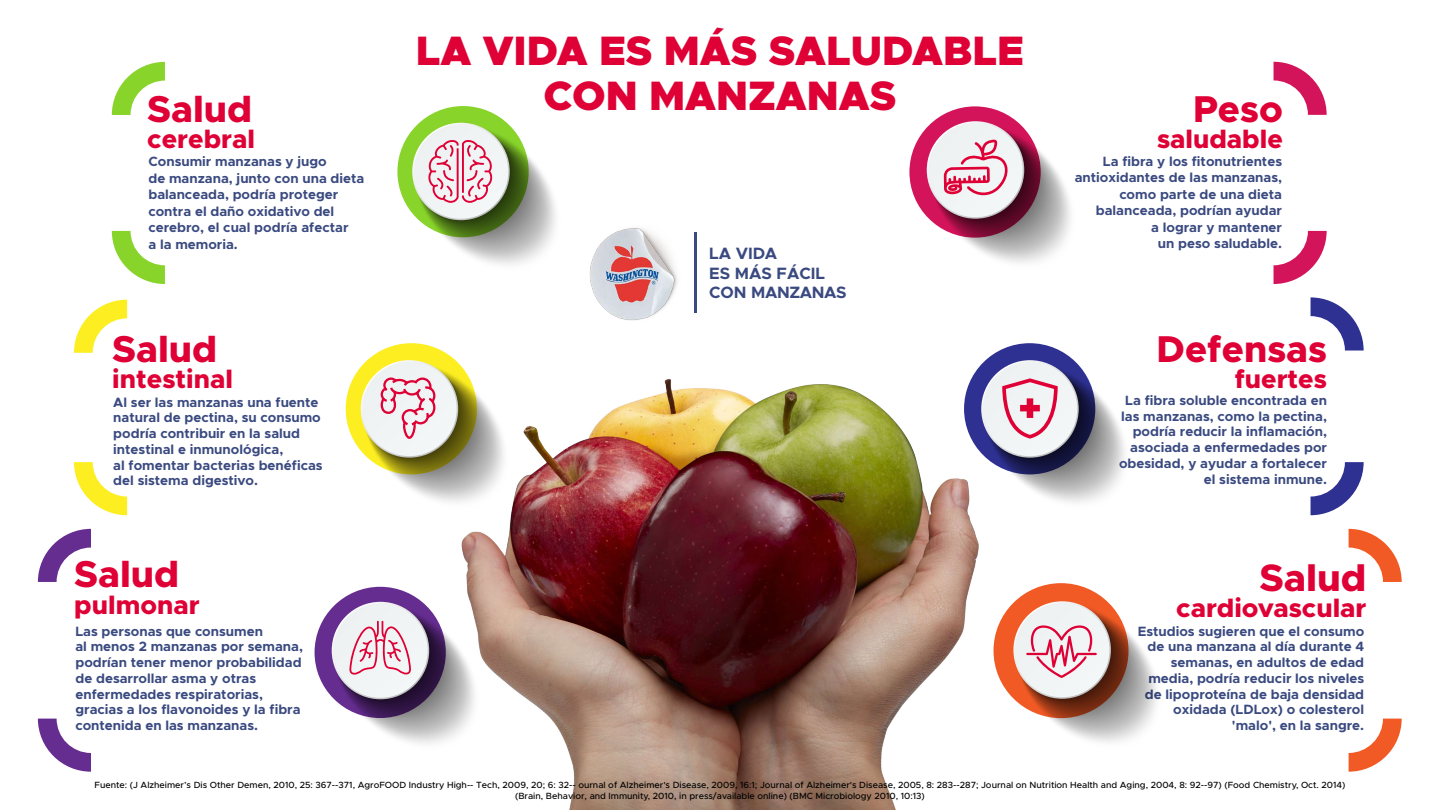
<style>
.page{position:relative;width:1440px;height:810px;background:#fff}
.page>*{position:absolute;margin:0;border:0;box-sizing:border-box;transform-origin:0 0}
.t1{font:900 41.25px/45px "Metropolis";color:#df0035;text-align:center}
.t2{font:800 38.25px "Metropolis";color:#df0035}
.t3{font:800 37.5px "Metropolis";color:#df0035}
.t4{font:800 26.25px "Metropolis";color:#df0035}
.t5{font:700 16.5px/19.7px "Metropolis";color:#3a4a80}
.t6{font:700 13.5px/15.8px "Metropolis";color:#3a4a80}
.t7{font:500 9px/10.8px "Metropolis";color:#000;text-align:center}
</style>
<div class="page">
<div style="left:994px;top:583px;width:135px;height:135px;background:#f15a24;border-radius:50%"></div>
<div style="left:315px;top:587px;width:131px;height:131px;background:#662d91;border-radius:50%"></div>
<div style="left:346px;top:343px;width:131px;height:131px;background:#fcee21;border-radius:50%"></div>
<div style="left:964px;top:343px;width:131px;height:131px;background:#2e3192;border-radius:50%"></div>
<div style="left:909px;top:106px;width:132px;height:132px;background:#d4145a;border-radius:50%"></div>
<div style="left:397px;top:106px;width:132px;height:131px;background:#88d42a;border-radius:50%"></div>
<img style="left:454px;top:359px;width:547px;height:451px">
<svg style="left:333px;top:603px;width:148px;height:149px"></svg>
<hr style="left:694px;top:233px;width:2px;height:80px;background:#3a4a80">
<img style="left:589px;top:228px;width:88px;height:93px">
<svg style="left:112px;top:231px;width:53px;height:53px"></svg>
<svg style="left:112px;top:62px;width:53px;height:53px"></svg>
<svg style="left:74px;top:462px;width:53px;height:53px"></svg>
<svg style="left:74px;top:300px;width:53px;height:53px"></svg>
<svg style="left:38px;top:719px;width:53px;height:53px"></svg>
<svg style="left:38px;top:529px;width:53px;height:53px"></svg>
<svg style="left:1274px;top:231px;width:53px;height:53px"></svg>
<svg style="left:1274px;top:62px;width:53px;height:53px"></svg>
<svg style="left:1311px;top:462px;width:53px;height:53px"></svg>
<svg style="left:1311px;top:297px;width:53px;height:54px"></svg>
<svg style="left:1349px;top:719px;width:53px;height:53px"></svg>
<svg style="left:1349px;top:529px;width:53px;height:53px"></svg>
<svg style="left:1014px;top:602px;width:143px;height:140px"></svg>
<svg style="left:362px;top:362px;width:149px;height:148px"></svg>
<svg style="left:983px;top:362px;width:142px;height:148px"></svg>
<svg style="left:414px;top:124px;width:142px;height:141px"></svg>
<svg style="left:929px;top:122px;width:142px;height:141px"></svg>
<h3 class="t3" style="left:147px;top:85px;width:106px">Salud</h3>
<h3 class="t4" style="left:147px;top:123px;width:109px">cerebral</h3>
<p class="t6" style="left:148px;top:153px;width:218px;line-height:16.5px">Consumir manzanas y jugo<br>de manzana, junto con una dieta balanceada, podría proteger contra el daño oxidativo del cerebro, el cual podría afectar<br>a la memoria.</p>
<h3 class="t3" style="left:112px;top:325px;width:106px">Salud</h3>
<h3 class="t4" style="left:112px;top:362px;width:122px">intestinal</h3>
<p class="t6" style="left:113px;top:394px;width:211px">Al ser las manzanas una fuente natural de pectina, su consumo podría contribuir en la salud intestinal e inmunológica,<br>al fomentar bacterias benéficas del sistema digestivo.</p>
<h3 class="t3" style="left:74px;top:550px;width:106px">Salud</h3>
<h3 class="t4" style="left:74px;top:588px;width:127px">pulmonar</h3>
<p class="t6" style="left:75px;top:623px;width:229px">Las personas que consumen<br>al menos 2 manzanas por semana, podrían tener menor probabilidad de desarrollar asma y otras enfermedades respiratorias, gracias a los flavonoides y la fibra contenida en las manzanas.</p>
<h1 class="t1" style="left:416px;top:28px;width:610px">LA VIDA ES MÁS SALUDABLE<br>CON MANZANAS</h1>
<p class="t5" style="left:709px;top:243px;width:139px">LA VIDA<br>ES MÁS FÁCIL<br>CON MANZANAS</p>
<h3 class="t3" style="left:1193px;top:85px;width:91px">Peso</h3>
<h3 class="t4" style="left:1157px;top:123px;width:127px">saludable</h3>
<p class="t6" style="left:1075px;top:153px;width:209px;line-height:16.5px;text-align:right">La fibra y los fitonutrientes antioxidantes de las manzanas, como parte de una dieta balanceada, podrían ayudar<br>a lograr y mantener<br>un peso saludable.</p>
<h3 class="t3" style="left:1157px;top:325px;width:172px">Defensas</h3>
<h3 class="t4" style="left:1235px;top:362px;width:94px">fuertes</h3>
<p class="t6" style="left:1119px;top:392px;width:210px;text-align:right">La fibra soluble encontrada en las manzanas, como la pectina, podría reducir la inflamación, asociada a enfermedades por obesidad, y ayudar a fortalecer el sistema inmune.</p>
<h2 class="t2" style="left:1259px;top:553px;width:109px">Salud</h2>
<h3 class="t4" style="left:1176px;top:591px;width:192px">cardiovascular</h3>
<p class="t6" style="left:1138px;top:623px;width:228px;text-align:right">Estudios sugieren que el consumo de una manzana al día durante 4 semanas, en adultos de edad media, podría reducir los niveles de lipoproteína de baja densidad oxidada (LDLox) o colesterol 'malo', en la sangre.</p>
<p class="t7" style="left:94px;top:780px;width:1253px">Fuente: (J Alzheimer’s Dis Other Demen, 2010, 25: 367--371, AgroFOOD Industry High-- Tech, 2009, 20; 6: 32-- ournal of Alzheimer's Disease, 2009, 16:1; Journal of Alzheimer's Disease, 2005, 8: 283--287; Journal on Nutrition Health and Aging, 2004, 8: 92--97) (Food Chemistry, Oct. 2014) (Brain, Behavior, and Immunity, 2010, in press/available online) (BMC Microbiology 2010, 10:13)</p>
</div>
